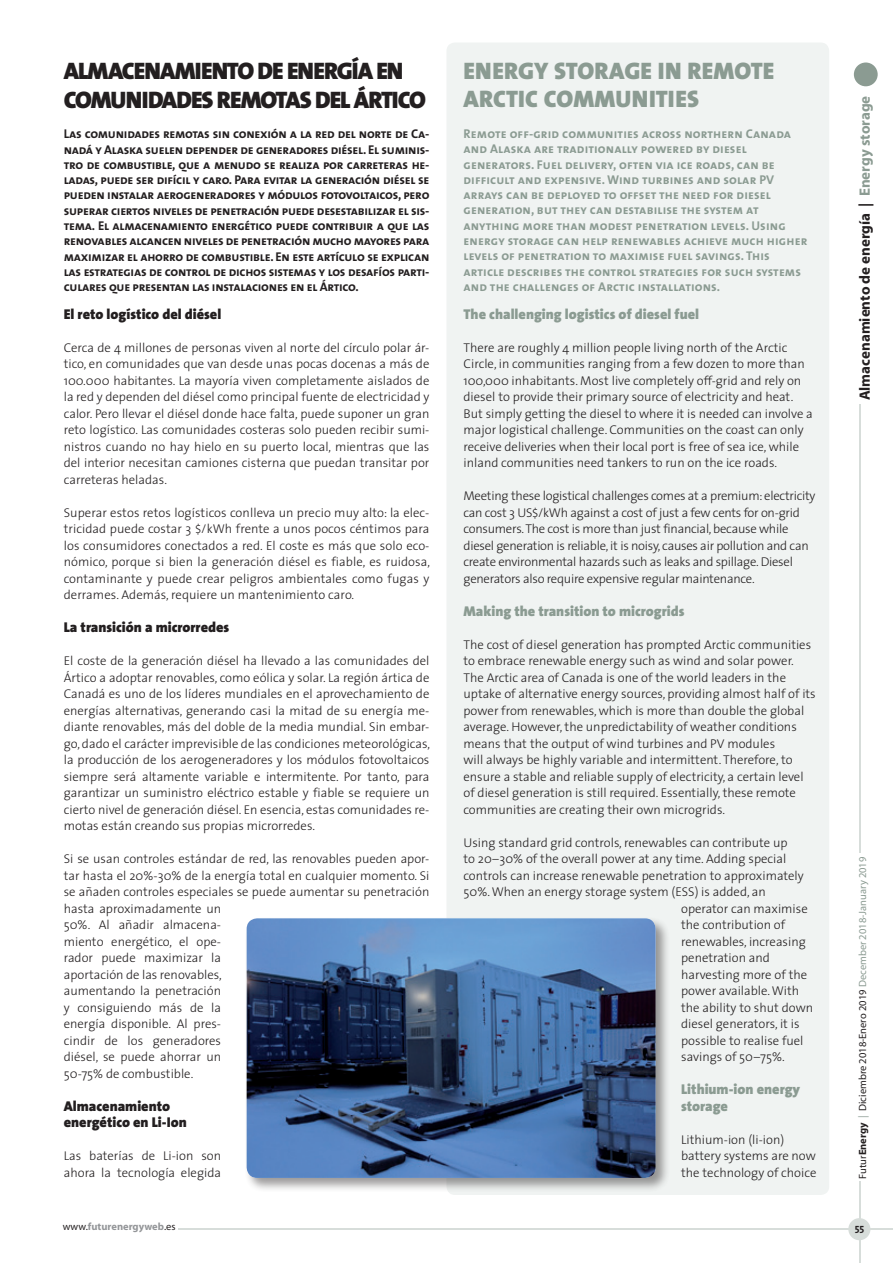
<style>
.page{position:relative;width:893px;height:1263px;background:#fff}
.page>*{position:absolute;margin:0;border:0;box-sizing:border-box;transform-origin:0 0}
.Titular_Grande{font:24px/28.8px "The Sans Black Caps";letter-spacing:-.04em;color:#231f20}
.Titular_Grande-2{font:24px "The Sans Black Caps";letter-spacing:.005em;color:#8b9b92}
.t1{font:700 15px "Myriad";color:#231f20}
.Ladillo_Texto{font:900 14.25px/16.5px "The Sans";color:#8b9b92}
.Ladillo_Texto_españo{font:900 14.25px/16.5px "The Sans";color:#231f20}
.Texto{font:300 12.75px/16.5px "The Sans";color:#231f20;text-align:justify}
.Texto_ingles{font:300 12.75px/16.5px "The Sans";color:#231f20}
.Titular_Grande-3{font:12.75px/15.3px "The Sans Bold Caps";letter-spacing:-.02em;color:#231f20;text-align:justify}
.Titular_Grande-4{font:12.75px/15.3px "The Sans Bold Caps";letter-spacing:.01em;color:#8b9b92}
.Texto_ingles-2{font:300 12.75px/16.5px "The Sans";letter-spacing:-.02em;color:#231f20}
.t2{font:10.5px "Myriad";color:#231f20}
.t3{font:700 10.5px "Myriad";color:#939598}
.t4{font:10.5px "The Sans Bold Caps";color:#231f20}
.s1{color:#8b9b92}
.s2{font-weight:700}
.s3{font-weight:400;color:#231f20}
</style>
<div class="page">
<div style="left:446px;top:43px;width:383px;height:1152px;background:#f0f3f2;border-radius:9px"></div>
<div style="left:244px;top:916px;width:426px;height:276px;background:#231f20;opacity:.45"></div>
<img style="left:247px;top:918px;width:409px;height:260px">
<hr style="left:860px;top:404px;width:1px;height:449px;background:#d7ddda">
<div style="left:854px;top:63px;width:24px;height:23px;background:#8b9b92;border-radius:50%"></div>
<hr style="left:178px;top:1228px;width:715px;height:2px;background:#d7ddda">
<hr style="left:859px;top:1181px;width:1px;height:82px;background:#d7ddda">
<div style="left:848px;top:1218px;width:22px;height:22px;background:#d7ddda;border-radius:50%"></div>
<p class="Titular_Grande" style="left:64px;top:56px;width:364px">ALMACENAMIENTO DE ENERGÍA EN<br>COMUNIDADES REMOTAS DEL ÁRTICO</p>
<p class="Titular_Grande-3" style="left:64px;top:126px;width:367px">Las comunidades remotas sin conexión a la red del norte de Ca&shy;nadá y Alaska suelen depender de generadores diésel. El suminis&shy;tro de combustible, que a menudo se realiza por carreteras he&shy;ladas, puede ser difícil y caro. Para evitar la generación diésel se pueden instalar aerogeneradores y módulos fotovoltaicos, pero superar ciertos niveles de penetración puede desestabilizar el sis&shy;tema. El almacenamiento energético puede contribuir a que las renovables alcancen niveles de penetración mucho mayores para maximizar el ahorro de combustible. En este artículo se explican las estrategias de control de dichos sistemas y los desafíos parti&shy;culares que presentan las instalaciones en el Ártico.</p>
<p class="Ladillo_Texto_españo" style="left:64px;top:305px;width:159px">El reto logístico del diésel</p>
<p class="Texto" style="left:64px;top:339px;width:367px">Cerca de 4 millones de personas viven al norte del círculo polar ár&shy;tico, en comunidades que van desde unas pocas docenas a más de 100.000 habitantes. La mayoría viven completamente aislados de la red y dependen del diésel como principal fuente de electricidad y calor. Pero llevar el diésel donde hace falta, puede suponer un gran reto logístico. Las comunidades costeras solo pueden recibir sumi&shy;nistros cuando no hay hielo en su puerto local, mientras que las del interior necesitan camiones cisterna que puedan transitar por carreteras heladas.</p>
<p class="Texto" style="left:64px;top:504px;width:368px">Superar estos retos logísticos conlleva un precio muy alto: la elec&shy;tricidad puede costar 3 $/kWh frente a unos pocos céntimos para los consumidores conectados a red. El coste es más que solo eco&shy;nómico, porque si bien la generación diésel es fiable, es ruidosa, contaminante y puede crear peligros ambientales como fugas y derrames. Además, requiere un mantenimiento caro.</p>
<p class="Ladillo_Texto_españo" style="left:64px;top:619px;width:167px">La transición a microrredes</p>
<p class="Texto" style="left:64px;top:652px;width:368px">El coste de la generación diésel ha llevado a las comunidades del Ártico a adoptar renovables, como eólica y solar. La región ártica de Canadá es uno de los líderes mundiales en el aprovechamiento de energías alternativas, generando casi la mitad de su energía me&shy;diante renovables, más del doble de la media mundial. Sin embar&shy;go, dado el carácter imprevisible de las condiciones meteorológicas, la producción de los aerogeneradores y los módulos fotovoltaicos siempre será altamente variable e intermitente. Por tanto, para garantizar un suministro eléctrico estable y fiable se requiere un cierto nivel de generación diésel. En esencia, estas comunidades re&shy;motas están creando sus propias microrredes.</p>
<p class="Texto" style="left:64px;top:850px;width:367px;text-align:left">Si se usan controles estándar de red, las renovables pueden apor&shy;tar hasta el 20%-30% de la energía total en cualquier momento. Si se añaden controles especiales se puede aumentar su penetración hasta aproximadamente un<br>50%. Al añadir almacena-<br>miento energético, el ope-<br>rador puede maximizar la<br>aportación de las renovables,<br>aumentando la penetración<br>y consiguiendo más de la<br>energía disponible. Al pres-<br>cindir de los generadores<br>diésel, se puede ahorrar un<br>50-75% de combustible.</p>
<p class="Ladillo_Texto_españo" style="left:64px;top:1097px;width:125px">Almacenamiento energético en Li-Ion</p>
<p class="Texto" style="left:64px;top:1147px;width:159px">Las baterías de Li-ion son ahora la tecnología elegida</p>
<p class="Titular_Grande-2" style="left:463px;top:50px;width:312px">ENERGY STORAGE IN REMOTE</p>
<p class="Titular_Grande-2" style="left:463px;top:79px;width:237px">ARCTIC COMMUNITIES</p>
<p class="Titular_Grande-4" style="left:463px;top:126px;width:345px">Remote off-grid communities across northern Canada and Alaska are traditionally powered by diesel generators. Fuel delivery, often via ice roads, can be difficult and expensive. Wind turbines and solar PV arrays can be deployed to offset the need for diesel generation, but they can destabilise the system at anything more than modest penetration levels. Using energy storage can help renewables achieve much higher levels of penetration to maximise fuel savings. This article describes the control strategies for such systems and the challenges of Arctic installations.</p>
<p class="Ladillo_Texto" style="left:463px;top:305px;width:237px">The challenging logistics of diesel fuel</p>
<p class="Texto_ingles" style="left:463px;top:339px;width:351px">There are roughly 4 million people living north of the Arctic Circle, in communities ranging from a few dozen to more than 100,000 inhabitants. Most live completely off-grid and rely on diesel to provide their primary source of electricity and heat.<br>But simply getting the diesel to where it is needed can involve a major logistical challenge. Communities on the coast can only receive deliveries when their local port is free of sea ice, while inland communities need tankers to run on the ice roads.</p>
<p class="Texto_ingles-2" style="left:463px;top:487px;width:353px">Meeting these logistical challenges comes at a premium: electricity can cost 3 US$/kWh against a cost of just a few cents for on-grid consumers. The cost is more than just financial, because while diesel generation is reliable, it is noisy, causes air pollution and can create environmental hazards such as leaks and spillage. Diesel generators also require expensive regular maintenance.</p>
<p class="Ladillo_Texto" style="left:463px;top:602px;width:223px">Making the transition to microgrids</p>
<p class="Texto_ingles" style="left:463px;top:636px;width:354px">The cost of diesel generation has prompted Arctic communities to embrace renewable energy such as wind and solar power.<br>The Arctic area of Canada is one of the world leaders in the uptake of alternative energy sources, providing almost half of its power from renewables, which is more than double the global average. However, the unpredictability of weather conditions means that the output of wind turbines and PV modules<br>will always be highly variable and intermittent. Therefore, to ensure a stable and reliable supply of electricity, a certain level of diesel generation is still required. Essentially, these remote communities are creating their own microgrids.</p>
<p class="Texto_ingles" style="left:463px;top:834px;width:325px">Using standard grid controls, renewables can contribute up</p>
<p class="Texto_ingles" style="left:463px;top:850px;width:324px">to 20–30% of the overall power at any time. Adding special</p>
<p class="Texto_ingles" style="left:463px;top:867px;width:342px">controls can increase renewable penetration to approximately</p>
<p class="Texto_ingles" style="left:463px;top:883px;width:304px">50%. When an energy storage system (ESS) is added, an</p>
<p class="Texto_ingles" style="left:681px;top:900px;width:128px">operator can maximise</p>
<p class="Texto_ingles" style="left:681px;top:916px;width:106px">the contribution of</p>
<p class="Texto_ingles" style="left:681px;top:933px;width:126px">renewables, increasing</p>
<p class="Texto_ingles" style="left:681px;top:949px;width:90px">penetration and</p>
<p class="Texto_ingles" style="left:681px;top:966px;width:128px">harvesting more of the</p>
<p class="Texto_ingles" style="left:681px;top:982px;width:119px">power available. With</p>
<p class="Texto_ingles" style="left:681px;top:999px;width:134px">the ability to shut down</p>
<p class="Texto_ingles" style="left:681px;top:1015px;width:120px">diesel generators, it is</p>
<p class="Texto_ingles" style="left:681px;top:1032px;width:124px">possible to realise fuel</p>
<p class="Texto_ingles" style="left:681px;top:1048px;width:105px">savings of 50–75%.</p>
<p class="Ladillo_Texto" style="left:681px;top:1081px;width:121px">Lithium-ion energy storage</p>
<p class="Texto_ingles" style="left:681px;top:1131px;width:137px">Lithium-ion (li-ion) battery systems are now the technology of choice</p>
<p class="t1" style="left:857px;top:400px;width:306px;rotate:-90deg">Almacenamiento de energía | <span class="s1">Energy storage</span></p>
<p class="t2" style="left:857px;top:1178px;width:323px;rotate:-90deg">Futur<span class="s2">Energy</span> <span class="s1">|</span> Diciembre 2018-Enero 2019 <span class="s1">December 2018-January 2019</span></p>
<p class="t3" style="left:63px;top:1220px;width:114px"><span class="s3">www.</span>futurenergyweb<span class="s3">.es</span></p>
<p class="t4" style="left:855px;top:1220px;width:11px">55</p>
</div>
